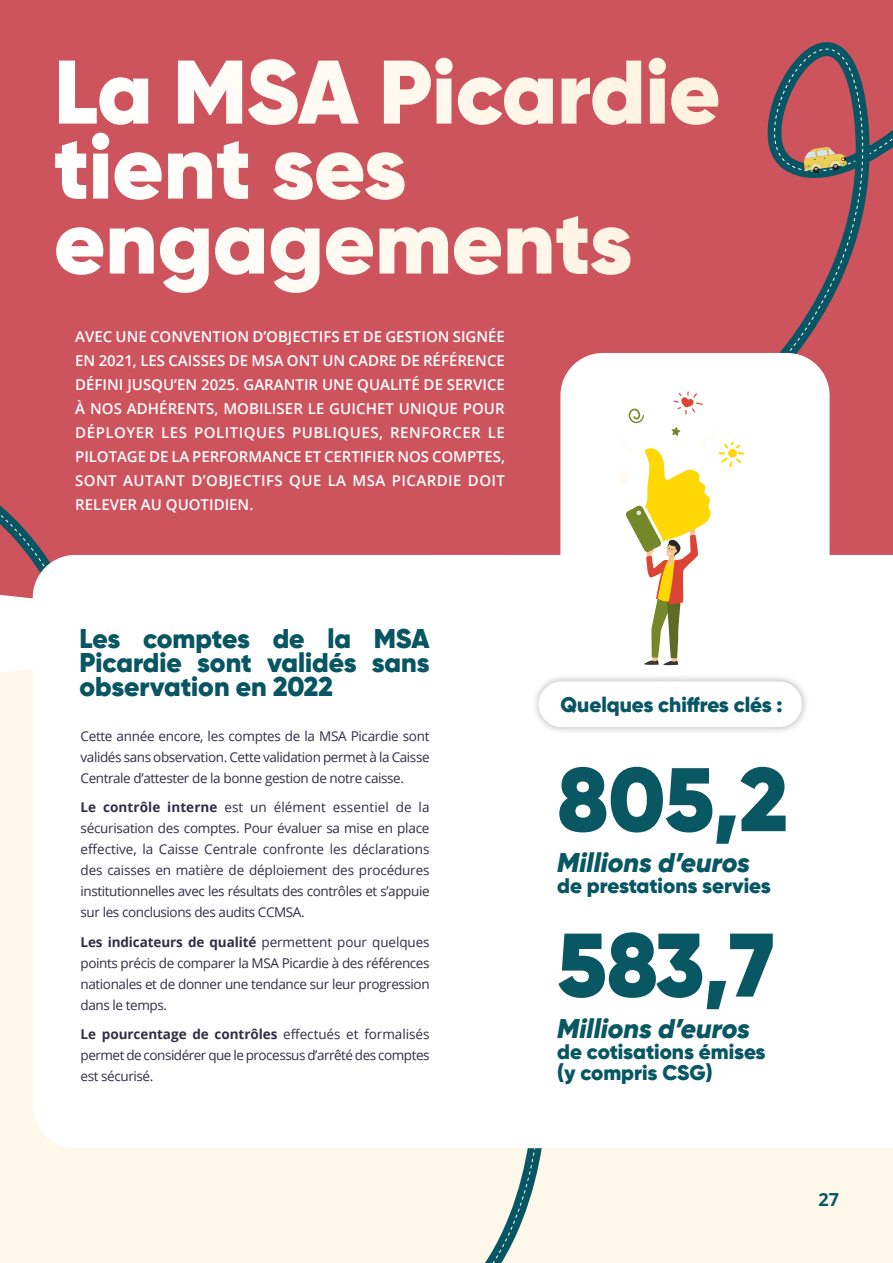
<style>
.page{position:relative;width:893px;height:1263px;background:#fff}
.page>*{position:absolute;margin:0;border:0;box-sizing:border-box;transform-origin:0 0}
.t1{font:900 90px/75px "Gilroy";color:#fff}
.t2{font:900 90px/165.4px "Gilroy";letter-spacing:-.005em;color:#0a5764}
.t3{font:900 27px/24px "Gilroy";color:#085663;text-align:justify}
.t4{font:italic 900 27px "Gilroy";color:#0a5764}
.t5{font:900 21px/21px "Gilroy";color:#085663}
.t6{font:700 18px "Open Sans";color:#085663}
.t7{font:600 15px/24px "Open Sans";letter-spacing:.03em;color:#fff;text-align:justify}
.t8{font:13.5px/21px "Open Sans";letter-spacing:-.03em;color:#302e47;text-align:justify}
.s1{font-weight:700}
</style>
<div class="page">
<div style="left:0;top:0;width:615px;height:552px;background:#cd535d"></div>
<div style="left:0;top:552px;width:893px;height:711px;background:#fef8eb"></div>
<svg style="left:0;top:443px;width:73px;height:158px;background:#bb5660"></svg>
<svg style="left:358px;top:1148px;width:194px;height:115px;background:#ebece1"></svg>
<div style="left:33px;top:555px;width:512px;height:593px;background:#fff;border-radius:43px"></div>
<div style="left:560px;top:353px;width:270px;height:509px;background:#fff;border-radius:43px"></div>
<svg style="left:509px;top:555px;width:384px;height:593px"></svg>
<div style="left:531px;top:673px;width:278px;height:62px;background:#000;opacity:.3"></div>
<div style="left:539px;top:681px;width:263px;height:46px;background:#fff;border-radius:23px"></div>
<svg style="left:615px;top:0;width:278px;height:666px"></svg>
<h1 class="t1" style="left:54px;top:54px;width:668px">La MSA Picardie tient ses engagements</h1>
<p class="t7" style="left:75px;top:325px;width:431px">AVEC UNE CONVENTION D’OBJECTIFS ET DE GESTION SIGNÉE EN 2021, LES CAISSES DE MSA ONT UN CADRE DE RÉFÉRENCE DÉFINI JUSQU’EN 2025. GARANTIR UNE QUALITÉ DE SERVICE À NOS ADHÉRENTS, MOBILISER LE GUICHET UNIQUE POUR DÉPLOYER LES POLITIQUES PUBLIQUES, RENFORCER LE PILOTAGE DE LA PERFORMANCE ET CERTIFIER NOS COMPTES, SONT AUTANT D’OBJECTIFS QUE LA MSA PICARDIE DOIT RELEVER AU QUOTIDIEN.</p>
<h2 class="t3" style="left:80px;top:626px;width:352px">Les comptes de la MSA Picardie sont validés sans observation en 2022</h2>
<p class="t8" style="left:81px;top:725px;width:351px">Cette année encore, les comptes de la MSA Picardie sont validés sans observation. Cette validation permet à la Caisse Centrale d’attester de la bonne gestion de notre caisse.</p>
<p class="t8" style="left:81px;top:796px;width:351px"><span class="s1">Le contrôle interne</span> est un élément essentiel de la sécurisation des comptes. Pour évaluer sa mise en place effective, la Caisse Centrale confronte les déclarations des caisses en matière de déploiement des procédures institutionnelles avec les résultats des contrôles et s’appuie sur les conclusions des audits CCMSA.</p>
<p class="t8" style="left:81px;top:931px;width:351px"><span class="s1">Les indicateurs de qualité</span> permettent pour quelques points précis de comparer la MSA Picardie à des références nationales et de donner une tendance sur leur progression dans le temps.</p>
<p class="t8" style="left:81px;top:1024px;width:350px"><span class="s1">Le pourcentage de contrôles</span> effectués et formalisés permet de considérer que le processus d’arrêté des comptes est sécurisé.</p>
<h3 class="t5" style="left:560px;top:694px;width:224px">Quelques chiffres clés :</h3>
<h1 class="t2" style="left:557px;top:716px;width:232px">805,2<br>583,7</h1>
<h2 class="t4" style="left:557px;top:846px;width:194px">Millions d’euros</h2>
<h3 class="t5" style="left:557px;top:875px;width:215px">de prestations servies</h3>
<h2 class="t4" style="left:557px;top:1011px;width:194px">Millions d’euros</h2>
<h3 class="t5" style="left:557px;top:1041px;width:210px">de cotisations émises (y compris CSG)</h3>
<h3 class="t6" style="left:818px;top:1186px;width:22px">27</h3>
</div>
